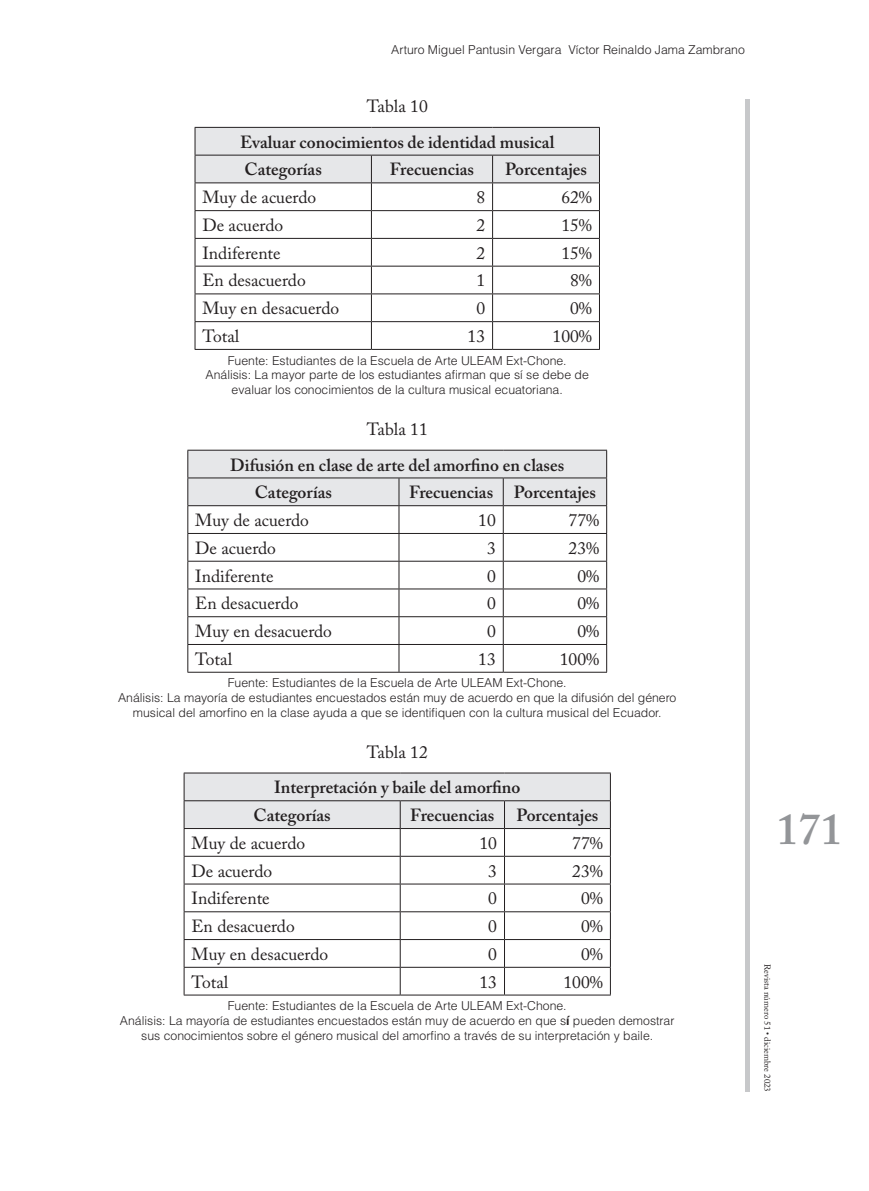
<style>
.page{position:relative;width:869px;height:1191px;background:#fff}
.page>*{position:absolute;margin:0;border:0;box-sizing:border-box;transform-origin:0 0}
.t1{font:600 43.75px "Adobe Caslon Pro";color:#939598}
.tablaCuerpo{font:17.5px "Adobe Caslon Pro";color:#231f20}
.tablaEncabezado{font:600 17.5px "Adobe Caslon Pro";color:#231f20}
.tituloGrafico{font:17.5px "Adobe Caslon Pro";color:#231f20}
.Pie_de_foto{font:300 12.25px/14.7px "Helvetica LT Std";color:#231f20;text-align:center}
.t2{font:8.75px "Adobe Caslon Pro";color:#231f20}
.s1{font-weight:700}
</style>
<div class="page">
<div style="left:744px;top:99px;width:5px;height:992px;background:#c7c8ca"></div>
<svg style="left:194px;top:127px;width:406px;height:222px"></svg>
<hr style="left:194px;top:349px;width:177px;height:1px;background:#231f20">
<hr style="left:371px;top:349px;width:121px;height:1px;background:#231f20">
<hr style="left:492px;top:349px;width:107px;height:1px;background:#231f20">
<svg style="left:187px;top:450px;width:420px;height:222px"></svg>
<hr style="left:187px;top:672px;width:212px;height:1px;background:#231f20">
<hr style="left:399px;top:672px;width:104px;height:1px;background:#231f20">
<hr style="left:503px;top:672px;width:103px;height:1px;background:#231f20">
<hr style="left:184px;top:772px;width:216px;height:1px;background:#231f20">
<hr style="left:400px;top:772px;width:104px;height:1px;background:#231f20">
<hr style="left:504px;top:772px;width:106px;height:1px;background:#231f20">
<svg style="left:184px;top:773px;width:426px;height:221px"></svg>
<hr style="left:184px;top:994px;width:216px;height:1px;background:#231f20">
<hr style="left:400px;top:994px;width:104px;height:1px;background:#231f20">
<hr style="left:504px;top:994px;width:106px;height:1px;background:#231f20">
<p class="Pie_de_foto" style="left:391px;top:43px;width:355px">Arturo Miguel Pantusin Vergara Víctor Reinaldo Jama Zambrano</p>
<p class="tituloGrafico" style="left:366px;top:96px;width:62px">Tabla 10</p>
<p class="tablaEncabezado" style="left:240px;top:131px;width:315px">Evaluar conocimientos de identidad musical</p>
<p class="tablaEncabezado" style="left:244px;top:159px;width:79px">Categorías</p>
<p class="tablaEncabezado" style="left:390px;top:159px;width:86px">Frecuencias</p>
<p class="tablaEncabezado" style="left:505px;top:159px;width:83px">Porcentajes</p>
<p class="tablaCuerpo" style="left:202px;top:187px;width:115px">Muy de acuerdo</p>
<p class="tablaCuerpo" style="left:476px;top:187px;width:10px">8</p>
<p class="tablaCuerpo" style="left:561px;top:187px;width:32px">62%</p>
<p class="tablaCuerpo" style="left:202px;top:215px;width:82px">De acuerdo</p>
<p class="tablaCuerpo" style="left:476px;top:215px;width:10px">2</p>
<p class="tablaCuerpo" style="left:561px;top:215px;width:32px">15%</p>
<p class="tablaCuerpo" style="left:202px;top:242px;width:80px">Indiferente</p>
<p class="tablaCuerpo" style="left:476px;top:242px;width:10px">2</p>
<p class="tablaCuerpo" style="left:561px;top:242px;width:32px">15%</p>
<p class="tablaCuerpo" style="left:202px;top:270px;width:105px">En desacuerdo</p>
<p class="tablaCuerpo" style="left:476px;top:270px;width:10px">1</p>
<p class="tablaCuerpo" style="left:570px;top:270px;width:23px">8%</p>
<p class="tablaCuerpo" style="left:202px;top:298px;width:138px">Muy en desacuerdo</p>
<p class="tablaCuerpo" style="left:476px;top:298px;width:10px">0</p>
<p class="tablaCuerpo" style="left:570px;top:298px;width:23px">0%</p>
<p class="tablaCuerpo" style="left:202px;top:326px;width:38px">Total</p>
<p class="tablaCuerpo" style="left:467px;top:326px;width:19px">13</p>
<p class="tablaCuerpo" style="left:552px;top:326px;width:41px">100%</p>
<p class="Pie_de_foto" style="left:205px;top:353px;width:385px">Fuente: Estudiantes de la Escuela de Arte ULEAM Ext-Chone.<br>Análisis: La mayor parte de los estudiantes afirman que sí se debe de evaluar los conocimientos de la cultura musical ecuatoriana.</p>
<p class="tituloGrafico" style="left:366px;top:419px;width:62px">Tabla 11</p>
<p class="tablaEncabezado" style="left:230px;top:454px;width:335px">Difusión en clase de arte del amorfino en clases</p>
<p class="tablaEncabezado" style="left:255px;top:482px;width:79px">Categorías</p>
<p class="tablaEncabezado" style="left:409px;top:482px;width:86px">Frecuencias</p>
<p class="tablaEncabezado" style="left:513px;top:482px;width:83px">Porcentajes</p>
<p class="tablaCuerpo" style="left:195px;top:510px;width:115px">Muy de acuerdo</p>
<p class="tablaCuerpo" style="left:478px;top:510px;width:19px">10</p>
<p class="tablaCuerpo" style="left:568px;top:510px;width:32px">77%</p>
<p class="tablaCuerpo" style="left:195px;top:537px;width:82px">De acuerdo</p>
<p class="tablaCuerpo" style="left:487px;top:537px;width:10px">3</p>
<p class="tablaCuerpo" style="left:568px;top:537px;width:32px">23%</p>
<p class="tablaCuerpo" style="left:195px;top:565px;width:80px">Indiferente</p>
<p class="tablaCuerpo" style="left:487px;top:565px;width:10px">0</p>
<p class="tablaCuerpo" style="left:577px;top:565px;width:23px">0%</p>
<p class="tablaCuerpo" style="left:195px;top:593px;width:105px">En desacuerdo</p>
<p class="tablaCuerpo" style="left:487px;top:593px;width:10px">0</p>
<p class="tablaCuerpo" style="left:577px;top:593px;width:23px">0%</p>
<p class="tablaCuerpo" style="left:195px;top:621px;width:138px">Muy en desacuerdo</p>
<p class="tablaCuerpo" style="left:487px;top:621px;width:10px">0</p>
<p class="tablaCuerpo" style="left:577px;top:621px;width:23px">0%</p>
<p class="tablaCuerpo" style="left:195px;top:648px;width:38px">Total</p>
<p class="tablaCuerpo" style="left:478px;top:648px;width:19px">13</p>
<p class="tablaCuerpo" style="left:559px;top:648px;width:41px">100%</p>
<p class="Pie_de_foto" style="left:118px;top:675px;width:559px">Fuente: Estudiantes de la Escuela de Arte ULEAM Ext-Chone.<br>Análisis: La mayoría de estudiantes encuestados están muy de acuerdo en que la difusión del género musical del amorfino en la clase ayuda a que se identifiquen con la cultura musical del Ecuador.</p>
<p class="tituloGrafico" style="left:366px;top:741px;width:62px">Tabla 12</p>
<p class="tablaEncabezado" style="left:274px;top:777px;width:248px">Interpretación y baile del amorfino</p>
<p class="tablaEncabezado" style="left:253px;top:805px;width:79px">Categorías</p>
<p class="tablaEncabezado" style="left:410px;top:805px;width:86px">Frecuencias</p>
<p class="tablaEncabezado" style="left:516px;top:805px;width:83px">Porcentajes</p>
<p class="tablaCuerpo" style="left:191px;top:832px;width:115px">Muy de acuerdo</p>
<p class="tablaCuerpo" style="left:479px;top:832px;width:19px">10</p>
<p class="tablaCuerpo" style="left:572px;top:832px;width:32px">77%</p>
<p class="tablaCuerpo" style="left:191px;top:860px;width:82px">De acuerdo</p>
<p class="tablaCuerpo" style="left:488px;top:860px;width:10px">3</p>
<p class="tablaCuerpo" style="left:572px;top:860px;width:32px">23%</p>
<p class="tablaCuerpo" style="left:191px;top:888px;width:80px">Indiferente</p>
<p class="tablaCuerpo" style="left:488px;top:888px;width:10px">0</p>
<p class="tablaCuerpo" style="left:580px;top:888px;width:23px">0%</p>
<p class="tablaCuerpo" style="left:191px;top:915px;width:105px">En desacuerdo</p>
<p class="tablaCuerpo" style="left:488px;top:915px;width:10px">0</p>
<p class="tablaCuerpo" style="left:580px;top:915px;width:23px">0%</p>
<p class="tablaCuerpo" style="left:191px;top:943px;width:138px">Muy en desacuerdo</p>
<p class="tablaCuerpo" style="left:488px;top:943px;width:10px">0</p>
<p class="tablaCuerpo" style="left:580px;top:943px;width:23px">0%</p>
<p class="tablaCuerpo" style="left:191px;top:971px;width:38px">Total</p>
<p class="tablaCuerpo" style="left:479px;top:971px;width:19px">13</p>
<p class="tablaCuerpo" style="left:563px;top:971px;width:41px">100%</p>
<p class="Pie_de_foto" style="left:120px;top:998px;width:555px">Fuente: Estudiantes de la Escuela de Arte ULEAM Ext-Chone.<br>Análisis: La mayoría de estudiantes encuestados están muy de acuerdo en que s<span class="s1">í</span> pueden demostrar sus conocimientos sobre el género musical del amorfino a través de su interpretación y baile.</p>
<h1 class="t1" style="left:776px;top:803px;width:67px">171</h1>
<p class="t2" style="left:772px;top:964px;width:129px;rotate:90deg">Revista número 51 • diciembre 2023</p>
</div>
